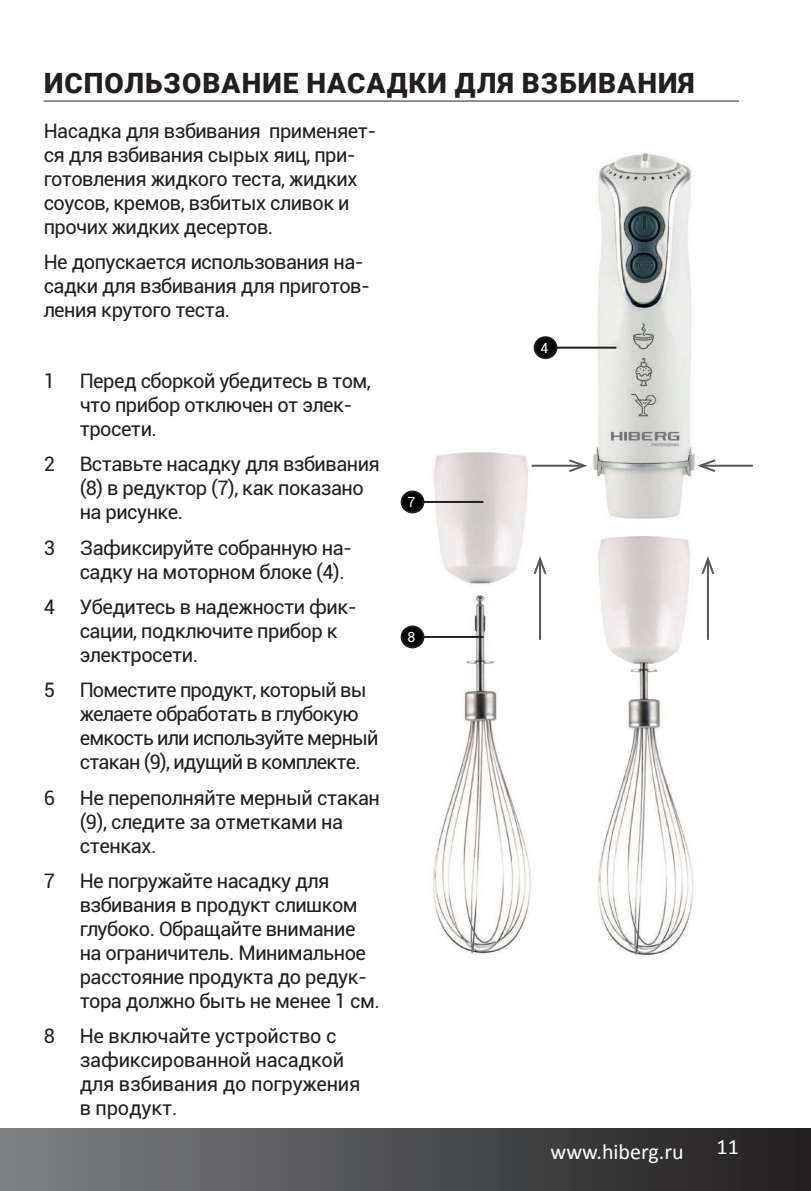
<style>
.page{position:relative;width:811px;height:1191px;background:#fff}
.page>*{position:absolute;margin:0;border:0;box-sizing:border-box;transform-origin:0 0}
.t1{font:900 28px "Roboto";letter-spacing:.035em;color:#231f20}
.t2{font:22px "Calibri";color:#fff}
.t3{font:20px/24px "Roboto";letter-spacing:-.025em;color:#231f20}
.t4{font:14px "Roboto";color:#fff}
</style>
<div class="page">
<div style="left:0;top:1128px;width:811px;height:63px;background:linear-gradient(to right,#7f8184,#201e1f)"></div>
<hr style="left:44px;top:100px;width:695px;height:1px;background:#231f20">
<img style="left:564px;top:153px;width:132px;height:805px">
<img style="left:433px;top:452px;width:107px;height:503px">
<hr style="left:700px;top:465px;width:53px;height:2px;background:#57585a">
<svg style="left:694px;top:458px;width:23px;height:16px"></svg>
<hr style="left:531px;top:465px;width:53px;height:2px;background:#57585a">
<svg style="left:567px;top:458px;width:23px;height:16px"></svg>
<hr style="left:707px;top:559px;width:2px;height:81px;background:#57585a">
<svg style="left:701px;top:556px;width:14px;height:19px"></svg>
<hr style="left:539px;top:559px;width:2px;height:81px;background:#57585a">
<svg style="left:532px;top:553px;width:15px;height:23px"></svg>
<hr style="left:412px;top:501px;width:71px;height:2px;background:#231f20">
<div style="left:401px;top:491px;width:22px;height:21px;background:#000;border-radius:50%"></div>
<div style="left:401px;top:490px;width:23px;height:23px;border:2px solid #231f20;border-radius:50%"></div>
<hr style="left:412px;top:636px;width:71px;height:2px;background:#231f20">
<div style="left:401px;top:626px;width:22px;height:21px;background:#000;border-radius:50%"></div>
<div style="left:401px;top:625px;width:23px;height:23px;border:2px solid #231f20;border-radius:50%"></div>
<hr style="left:545px;top:347px;width:71px;height:2px;background:#231f20">
<div style="left:534px;top:337px;width:22px;height:21px;background:#000;border-radius:50%"></div>
<div style="left:533px;top:336px;width:24px;height:23px;border:2px solid #231f20;border-radius:50%"></div>
<h1 class="t1" style="left:44px;top:63px;width:652px">ИСПОЛЬЗОВАНИЕ НАСАДКИ ДЛЯ ВЗБИВАНИЯ</h1>
<p class="t3" style="left:44px;top:118px;width:334px">Насадка для взбивания применяет&shy;ся для взбивания сырых яиц, при&shy;готовления жидкого теста, жидких соусов, кремов, взбитых сливок и прочих жидких десертов.</p>
<p class="t3" style="left:44px;top:249px;width:328px">Не допускается использования на&shy;садки для взбивания для приготов&shy;ления крутого теста.</p>
<p class="t3" style="left:80px;top:368px;width:293px;text-indent:-36px">1 Перед сборкой убедитесь в том, что прибор отключен от элек&shy;тросети.</p>
<p class="t3" style="left:80px;top:451px;width:302px;text-indent:-36px">2 Вставьте насадку для взбивания (8) в редуктор (7), как показано на рисунке.</p>
<p class="t3" style="left:80px;top:534px;width:274px;text-indent:-36px">3 Зафиксируйте собранную на&shy;садку на моторном блоке (4).</p>
<p class="t3" style="left:80px;top:594px;width:279px;text-indent:-36px">4 Убедитесь в надежности фик&shy;сации, подключите прибор к электросети.</p>
<p class="t3" style="left:80px;top:677px;width:300px;text-indent:-36px">5 Поместите продукт, который вы желаете обработать в глубокую емкость или используйте мерный стакан (9), идущий в комплекте.</p>
<p class="t3" style="left:80px;top:784px;width:302px;text-indent:-36px">6 Не переполняйте мерный стакан (9), следите за отметками на стенках.</p>
<p class="t3" style="left:80px;top:868px;width:302px;text-indent:-36px">7 Не погружайте насадку для взбивания в продукт слишком глубоко. Обращайте внимание на ограничитель. Минимальное расстояние продукта до редук&shy;тора должно быть не менее 1 см.</p>
<p class="t3" style="left:80px;top:1023px;width:282px;text-indent:-36px">8 Не включайте устройство с зафиксированной насадкой для взбивания до погружения в продукт.</p>
<p class="t4" style="left:407px;top:492px;width:9px">7</p>
<p class="t4" style="left:407px;top:627px;width:9px">8</p>
<p class="t4" style="left:540px;top:338px;width:9px">4</p>
<p class="t2" style="left:550px;top:1137px;width:135px">www.hiberg.ru</p>
<p class="t2" style="left:716px;top:1133px;width:24px">11</p>
</div>
